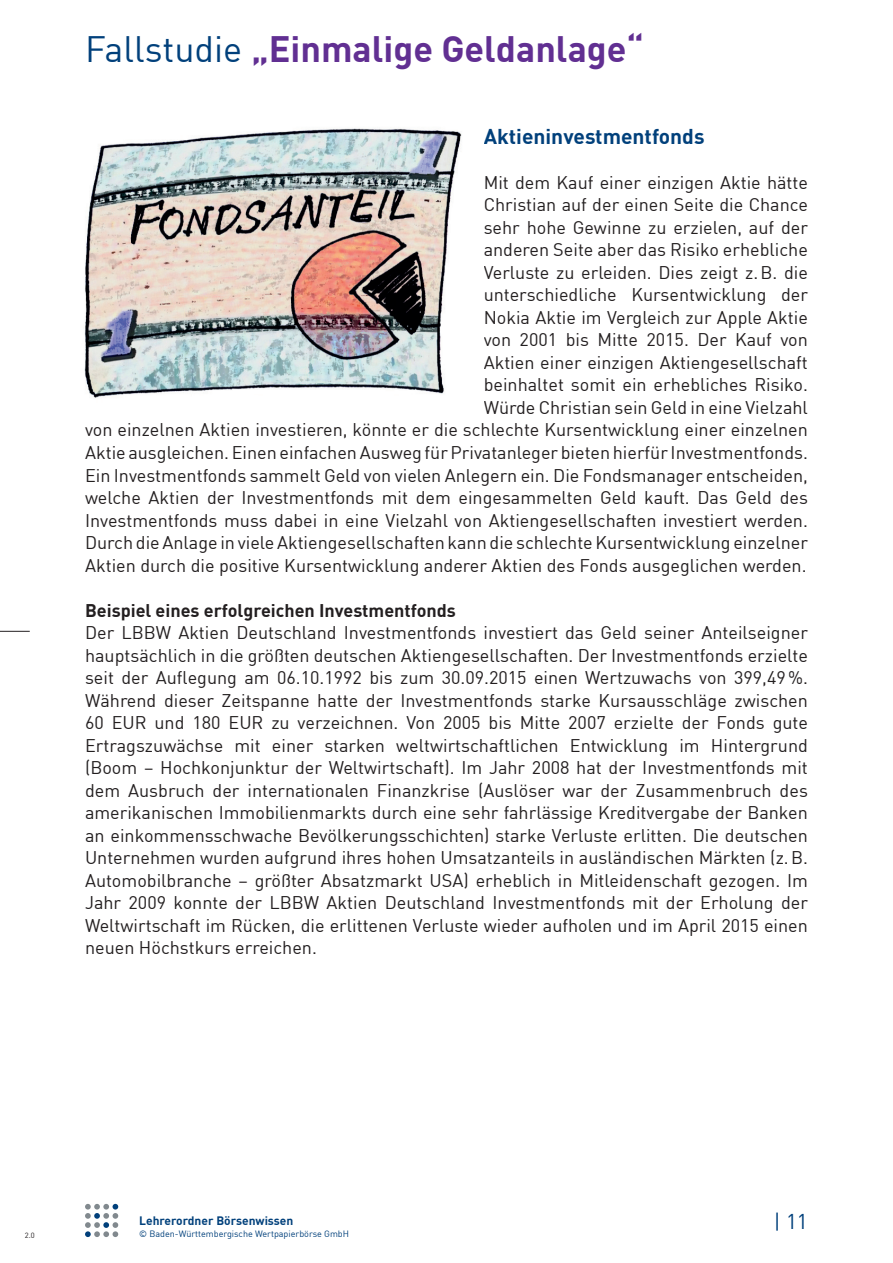
<style>
.page{position:relative;width:893px;height:1263px;background:#fff}
.page>*{position:absolute;margin:0;border:0;box-sizing:border-box;transform-origin:0 0}
.t1{font:700 36px "DIN";color:#612f92}
.t2{font:700 21px "DIN";color:#01407b}
.t3{font:21px "DIN";color:#01407b}
.t4{font:18px/22.5px "DIN";color:#231f20;text-align:right}
.t5{font:700 18px "DIN";color:#231f20}
.t6{font:700 12px "DIN";color:#01407b}
.t7{font:9px "DIN";color:#01407b}
.t8{font:7.5px "DIN";color:#231f20}
.s1{font-weight:400;color:#01407b}
</style>
<div class="page">
<hr style="left:0;top:631px;width:30px;height:1px;background:#231f20">
<svg style="left:85px;top:1204px;width:33px;height:33px"></svg>
<img style="left:84px;top:128px;width:378px;height:270px">
<h1 class="t1" style="left:85px;top:26px;width:560px"><span class="s1">Fallstudie</span> „Einmalige Geldanlage“</h1>
<p class="t2" style="left:484px;top:123px;width:222px">Aktieninvestmentfonds</p>
<p class="t4" style="left:85px;top:171px;width:724px">Mit dem Kauf einer einzigen Aktie hätte<br>Christian auf der einen Seite die Chance<br>sehr hohe Gewinne zu erzielen, auf der<br>anderen Seite aber das Risiko erhebliche<br>Verluste zu erleiden. Dies zeigt z.B. die<br>unterschiedliche Kursentwicklung der<br>Nokia Aktie im Vergleich zur Apple Aktie<br>von 2001 bis Mitte 2015. Der Kauf von<br>Aktien einer einzigen Aktiengesellschaft<br>beinhaltet somit ein erhebliches Risiko.<br>Würde Christian sein Geld in eine Vielzahl<br>von einzelnen Aktien investieren, könnte er die schlechte Kursentwicklung einer einzelnen Aktie ausgleichen. Einen einfachen Ausweg für Privatanleger bieten hierfür Investmentfonds.<br>Ein Investmentfonds sammelt Geld von vielen Anlegern ein. Die Fondsmanager entscheiden, welche Aktien der Investmentfonds mit dem eingesammelten Geld kauft. Das Geld des Investmentfonds muss dabei in eine Vielzahl von Aktiengesellschaften investiert werden.<br>Durch die Anlage in viele Aktiengesellschaften kann die schlechte Kursentwicklung einzelner Aktien durch die positive Kursentwicklung anderer Aktien des Fonds ausgeglichen werden.</p>
<p class="t5" style="left:85px;top:598px;width:372px">Beispiel eines erfolgreichen Investmentfonds</p>
<p class="t4" style="left:85px;top:621px;width:724px;text-align:justify">Der LBBW Aktien Deutschland Investmentfonds investiert das Geld seiner Anteilseigner hauptsächlich in die größten deutschen Aktiengesellschaften. Der Investmentfonds erzielte seit der Auflegung am 06.10.1992 bis zum 30.09.2015 einen Wertzuwachs von 399,49%.<br>Während dieser Zeitspanne hatte der Investmentfonds starke Kursausschläge zwischen 60 EUR und 180 EUR zu verzeichnen. Von 2005 bis Mitte 2007 erzielte der Fonds gute Ertragszuwächse mit einer starken weltwirtschaftlichen Entwicklung im Hintergrund (Boom – Hochkonjunktur der Weltwirtschaft). Im Jahr 2008 hat der Investmentfonds mit dem Ausbruch der internationalen Finanzkrise (Auslöser war der Zusammenbruch des amerikanischen Immobilienmarkts durch eine sehr fahrlässige Kreditvergabe der Banken an einkommensschwache Bevölkerungsschichten) starke Verluste erlitten. Die deutschen Unternehmen wurden aufgrund ihres hohen Umsatzanteils in ausländischen Märkten (z.B.<br>Automobilbranche – größter Absatzmarkt USA) erheblich in Mitleidenschaft gezogen. Im Jahr 2009 konnte der LBBW Aktien Deutschland Investmentfonds mit der Erholung der Weltwirtschaft im Rücken, die erlittenen Verluste wieder aufholen und im April 2015 einen neuen Höchstkurs erreichen.</p>
<p class="t6" style="left:139px;top:1213px;width:156px">Lehrerordner Börsenwissen</p>
<p class="t3" style="left:774px;top:1208px;width:35px">| 11</p>
<p class="t8" style="left:25px;top:1230px;width:11px">2.0</p>
<p class="t7" style="left:139px;top:1228px;width:211px">© Baden-Württembergische Wertpapierbörse GmbH</p>
</div>
